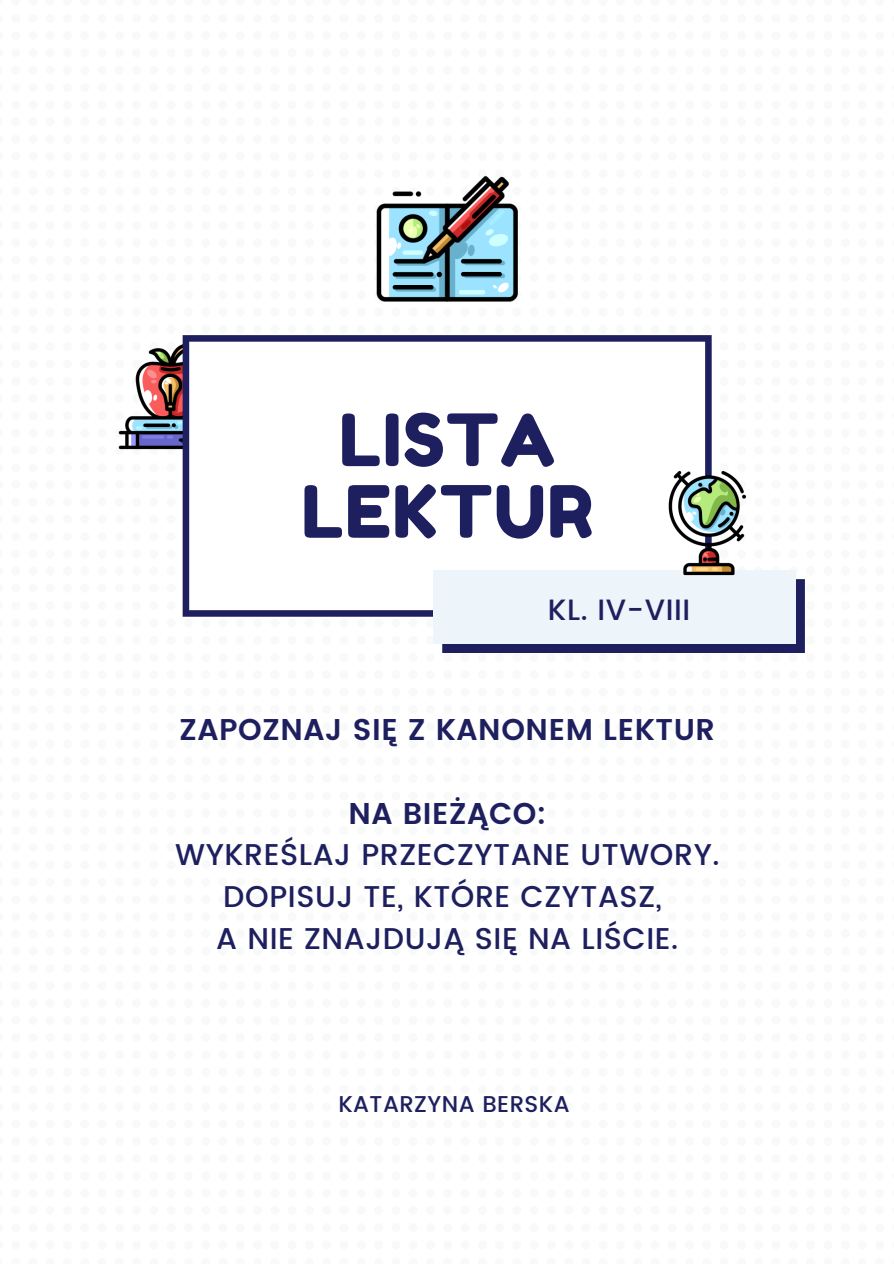
<style>
.page{position:relative;width:894px;height:1264px;background:#fff}
.page>*{position:absolute;margin:0;border:0;box-sizing:border-box;transform-origin:0 0}
.t1{font:71.85px/71.6px "Fredoka One";letter-spacing:.02em;color:#1e1f5f;text-align:center}
.t2{font:500 30px/41.5px "Poppins";letter-spacing:.02em;color:#1e1f5f;text-align:center}
.t3{font:600 30px "Poppins";letter-spacing:.02em;color:#1e1f5f}
.t4{font:500 29.4px "Poppins";letter-spacing:.02em;color:#1e1f5f}
.t5{font:500 22.8px "Poppins";letter-spacing:.02em;color:#1e1f5f}
</style>
<div class="page">
<img style="left:118px;top:344px;width:64px;height:106px">
<img style="left:376px;top:175px;width:142px;height:127px">
<svg style="left:182px;top:335px;width:529px;height:281px"></svg>
<div style="left:442px;top:579px;width:362px;height:74px;background:#1e1f5f"></div>
<div style="left:433px;top:570px;width:362px;height:74px;background:#edf5fa"></div>
<img style="left:648px;top:469px;width:99px;height:107px">
<h1 class="t1" style="left:301px;top:404px;width:292px">LISTA<br>LEKTUR</h1>
<p class="t4" style="left:547px;top:592px;width:144px">KL. IV-VIII</p>
<p class="t3" style="left:179px;top:712px;width:537px">ZAPOZNAJ SIĘ Z KANONEM LEKTUR</p>
<p class="t3" style="left:348px;top:795px;width:199px">NA BIEŻĄCO:</p>
<p class="t2" style="left:175px;top:834px;width:545px">WYKREŚLAJ PRZECZYTANE UTWORY.<br>DOPISUJ TE, KTÓRE CZYTASZ,<br>A NIE ZNAJDUJĄ SIĘ NA LIŚCIE.</p>
<p class="t5" style="left:338px;top:1090px;width:233px">KATARZYNA BERSKA</p>
</div>
